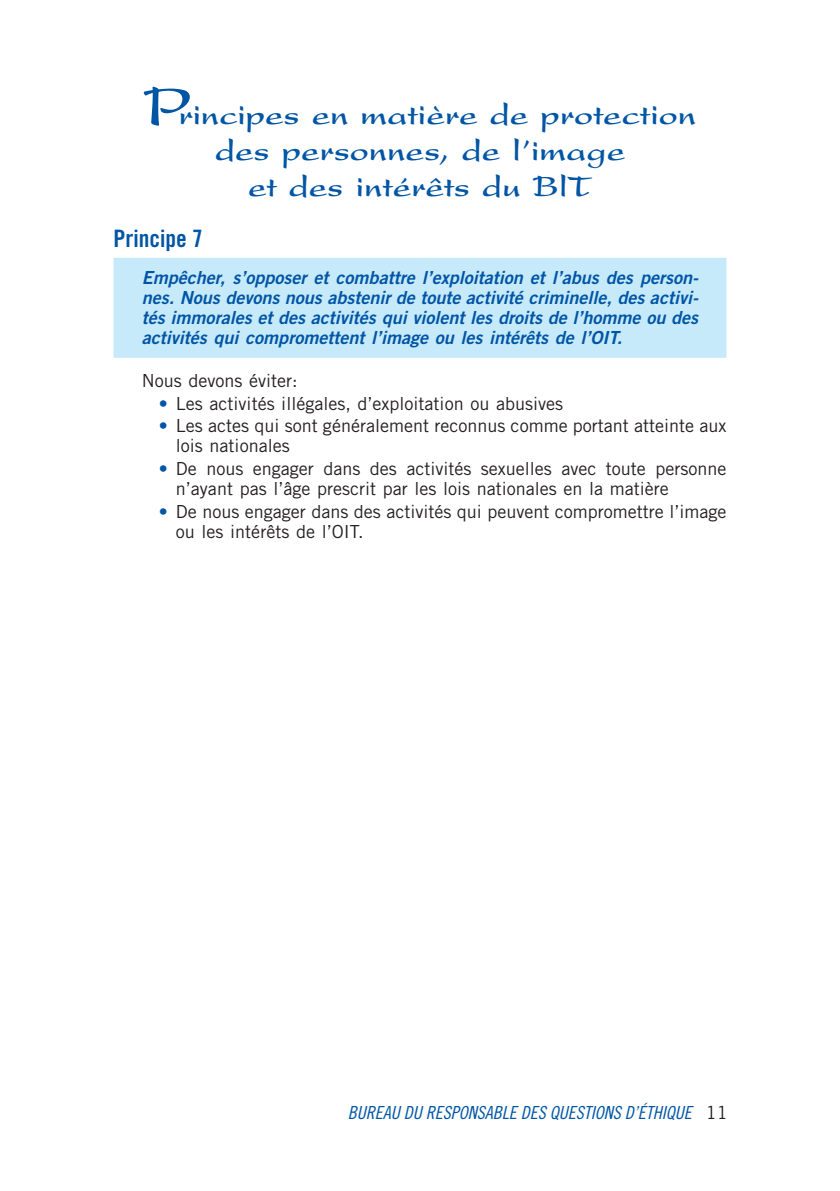
<style>
.page{position:relative;width:840px;height:1191px;background:#fff}
.page>*{position:absolute;margin:0;border:0;box-sizing:border-box;transform-origin:0 0}
.t1{font:700 32px/36px "Present LT Std";color:#0155a5;text-align:center}
.t2{font:24px "Trade Gothic LT Std Bd Cn 20";color:#0155a5}
.t3{font:18px/20px "Trade Gothic LT Std";color:#231f20}
.t4{font:18px/20px "Trade Gothic LT Std Bd 2 Obl";color:#0155a5;text-align:justify}
.t5{font:18px "Trade Gothic LT Std Cn 18 Obl";color:#0155a5}
.s1{font-size:60px}
.s2{color:#0155a5}
.s3{font-family:"Trade Gothic LT Std";color:#231f20}
</style>
<div class="page">
<div style="left:113px;top:258px;width:613px;height:100px;background:#c6eafa"></div>
<h1 class="t1" style="left:144px;top:97px;width:554px"><span class="s1">P</span>rincipes en matière de protection des personnes, de l’image<br>et des intérêts du BlT</h1>
<h2 class="t2" style="left:113px;top:224px;width:91px">Principe 7</h2>
<p class="t4" style="left:142px;top:268px;width:558px">Empêcher, s’opposer et combattre l’exploitation et l’abus des person&shy;nes. Nous devons nous abstenir de toute activité criminelle, des activi&shy;tés immorales et des activités qui violent les droits de l’homme ou des activités qui compromettent l’image ou les intérêts de l’OIT.</p>
<p class="t3" style="left:142px;top:370px;width:157px">Nous devons éviter:</p>
<p class="t3" style="left:159px;top:393px;width:405px"><span class="s2">•</span> Les activités illégales, d’exploitation ou abusives</p>
<p class="t3" style="left:176px;top:416px;width:551px;text-indent:-17px"><span class="s2">•</span> Les actes qui sont généralement reconnus comme portant atteinte aux lois nationales</p>
<p class="t3" style="left:176px;top:459px;width:551px;text-indent:-17px"><span class="s2">•</span> De nous engager dans des activités sexuelles avec toute personne n’ayant pas l’âge prescrit par les lois nationales en la matière</p>
<p class="t3" style="left:176px;top:501px;width:551px;text-indent:-17px"><span class="s2">•</span> De nous engager dans des activités qui peuvent compromettre l’image ou les intérêts de l’OIT.</p>
<p class="t5" style="left:347px;top:1101px;width:381px">BUREAU DU RESPONSABLE DES QUESTIONS D’ÉTHIQUE <span class="s3">11</span></p>
</div>
